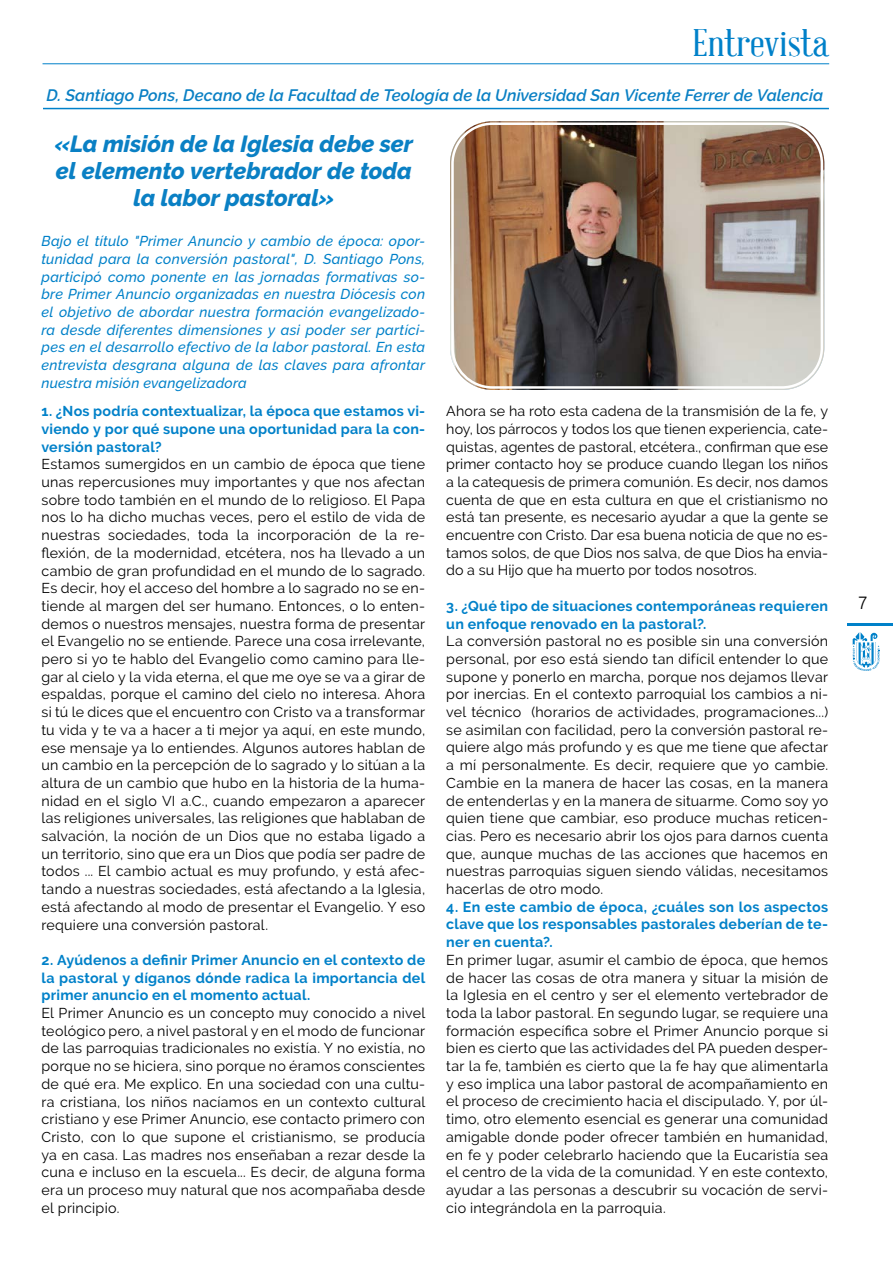
<style>
.page{position:relative;width:893px;height:1263px;background:#fff}
.page>*{position:absolute;margin:0;border:0;box-sizing:border-box;transform-origin:0 0}
.t1{font:37.5px "Abraham Lincoln";color:#0081c9;scale:1.2 1}
.t2{font:italic 800 23.25px/27px "Raleway";letter-spacing:-.005em;color:#0a80c4;text-align:center}
.t3{font:300 18px "Ubuntu";color:#000}
.t4{font:italic 600 16.5px "Raleway";color:#0a80c4}
.t5{font:14.25px/17.7px "Raleway";letter-spacing:.02em;color:#000;text-align:justify}
.t6{font:700 14.25px/17.7px "Raleway";letter-spacing:.02em;color:#0081c9;text-align:justify}
.t7{font:italic 500 14.25px/17.7px "Raleway";letter-spacing:.02em;color:#0081c9;text-align:justify}
.s1{color:#0081c9}
</style>
<div class="page">
<hr style="left:847px;top:624px;width:46px;height:2px;background:#0081c9">
<svg style="left:853px;top:632px;width:26px;height:39px"></svg>
<hr style="left:43px;top:63px;width:786px;height:1px;background:#0081c9">
<hr style="left:43px;top:108px;width:786px;height:1px;background:#0081c9">
<img style="left:450px;top:121px;width:374px;height:269px">
<div style="left:446px;top:117px;width:382px;height:277px;border:2px solid #fff;border-radius:45px"></div>
<div style="left:451px;top:122px;width:372px;height:267px;border:2px solid #fff;border-radius:40px"></div>
<h1 class="t1" style="left:693px;top:23px;width:115px">Entrevista</h1>
<p class="t4" style="left:47px;top:85px;width:778px">D. Santiago Pons, Decano de la Facultad de Teología de la Universidad San Vicente Ferrer de Valencia</p>
<h2 class="t2" style="left:55px;top:130px;width:360px"><span class="s1">«</span>La misión de la Iglesia debe ser el elemento vertebrador de toda la labor pastoral<span class="s1">»</span></h2>
<p class="t7" style="left:41px;top:232px;width:385px">Bajo el título "Primer Anuncio y cambio de época: opor&shy;tunidad para la conversión pastoral", D. Santiago Pons, participó como ponente en las jornadas formativas so&shy;bre Primer Anuncio organizadas en nuestra Diócesis con el objetivo de abordar nuestra formación evangelizado&shy;ra desde diferentes dimensiones y asi poder ser partíci&shy;pes en el desarrollo efectivo de la labor pastoral. En esta entrevista desgrana alguna de las claves para afrontar nuestra misión evangelizadora</p>
<p class="t6" style="left:41px;top:402px;width:385px">1. ¿Nos podría contextualizar, la época que estamos vi&shy;viendo y por qué supone una oportunidad para la con&shy;versión pastoral?</p>
<p class="t5" style="left:41px;top:455px;width:385px">Estamos sumergidos en un cambio de época que tiene unas repercusiones muy importantes y que nos afectan sobre todo también en el mundo de lo religioso. El Papa nos lo ha dicho muchas veces, pero el estilo de vida de nuestras sociedades, toda la incorporación de la re&shy;flexión, de la modernidad, etcétera, nos ha llevado a un cambio de gran profundidad en el mundo de lo sagrado.<br>Es decir, hoy el acceso del hombre a lo sagrado no se en&shy;tiende al margen del ser humano. Entonces, o lo enten&shy;demos o nuestros mensajes, nuestra forma de presentar el Evangelio no se entiende. Parece una cosa irrelevante, pero si yo te hablo del Evangelio como camino para lle&shy;gar al cielo y la vida eterna, el que me oye se va a girar de espaldas, porque el camino del cielo no interesa. Ahora si tú le dices que el encuentro con Cristo va a transformar tu vida y te va a hacer a ti mejor ya aquí, en este mundo, ese mensaje ya lo entiendes. Algunos autores hablan de un cambio en la percepción de lo sagrado y lo sitúan a la altura de un cambio que hubo en la historia de la huma&shy;nidad en el siglo VI a.C., cuando empezaron a aparecer las religiones universales, las religiones que hablaban de salvación, la noción de un Dios que no estaba ligado a un territorio, sino que era un Dios que podía ser padre de todos ... El cambio actual es muy profundo, y está afec&shy;tando a nuestras sociedades, está afectando a la Iglesia, está afectando al modo de presentar el Evangelio. Y eso requiere una conversión pastoral.</p>
<p class="t6" style="left:41px;top:951px;width:385px">2. Ayúdenos a definir Primer Anuncio en el contexto de la pastoral y díganos dónde radica la importancia del primer anuncio en el momento actual.</p>
<p class="t5" style="left:41px;top:1004px;width:385px">El Primer Anuncio es un concepto muy conocido a nivel teológico pero, a nivel pastoral y en el modo de funcionar de las parroquias tradicionales no existía. Y no existía, no porque no se hiciera, sino porque no éramos conscientes de qué era. Me explico. En una sociedad con una cultu&shy;ra cristiana, los niños nacíamos en un contexto cultural cristiano y ese Primer Anuncio, ese contacto primero con Cristo, con lo que supone el cristianismo, se producía ya en casa. Las madres nos enseñaban a rezar desde la cuna e incluso en la escuela... Es decir, de alguna forma era un proceso muy natural que nos acompañaba desde el principio.</p>
<p class="t5" style="left:446px;top:402px;width:383px">Ahora se ha roto esta cadena de la transmisión de la fe, y hoy, los párrocos y todos los que tienen experiencia, cate&shy;quistas, agentes de pastoral, etcétera., confirman que ese primer contacto hoy se produce cuando llegan los niños a la catequesis de primera comunión. Es decir, nos damos cuenta de que en esta cultura en que el cristianismo no está tan presente, es necesario ayudar a que la gente se encuentre con Cristo. Dar esa buena noticia de que no es&shy;tamos solos, de que Dios nos salva, de que Dios ha envia&shy;do a su Hijo que ha muerto por todos nosotros.</p>
<p class="t6" style="left:446px;top:597px;width:383px">3. ¿Qué tipo de situaciones contemporáneas requieren un enfoque renovado en la pastoral?.</p>
<p class="t5" style="left:446px;top:632px;width:383px">La conversión pastoral no es posible sin una conversión personal, por eso está siendo tan difícil entender lo que supone y ponerlo en marcha, porque nos dejamos llevar por inercias. En el contexto parroquial los cambios a ni&shy;vel técnico (horarios de actividades, programaciones...) se asimilan con facilidad, pero la conversión pastoral re&shy;quiere algo más profundo y es que me tiene que afectar a mí personalmente. Es decir, requiere que yo cambie.<br>Cambie en la manera de hacer las cosas, en la manera de entenderlas y en la manera de situarme. Como soy yo quien tiene que cambiar, eso produce muchas reticen&shy;cias. Pero es necesario abrir los ojos para darnos cuenta que, aunque muchas de las acciones que hacemos en nuestras parroquias siguen siendo válidas, necesitamos hacerlas de otro modo.</p>
<p class="t6" style="left:446px;top:898px;width:383px">4. En este cambio de época, ¿cuáles son los aspectos clave que los responsables pastorales deberían de te&shy;ner en cuenta?.</p>
<p class="t5" style="left:446px;top:951px;width:383px">En primer lugar, asumir el cambio de época, que hemos de hacer las cosas de otra manera y situar la misión de la Iglesia en el centro y ser el elemento vertebrador de toda la labor pastoral. En segundo lugar, se requiere una formación específica sobre el Primer Anuncio porque si bien es cierto que las actividades del PA pueden desper&shy;tar la fe, también es cierto que la fe hay que alimentarla y eso implica una labor pastoral de acompañamiento en el proceso de crecimiento hacia el discipulado. Y, por úl&shy;timo, otro elemento esencial es generar una comunidad amigable donde poder ofrecer también en humanidad, en fe y poder celebrarlo haciendo que la Eucaristía sea el centro de la vida de la comunidad. Y en este contexto, ayudar a las personas a descubrir su vocación de servi&shy;cio integrándola en la parroquia.</p>
<p class="t3" style="left:858px;top:591px;width:12px">7</p>
</div>
